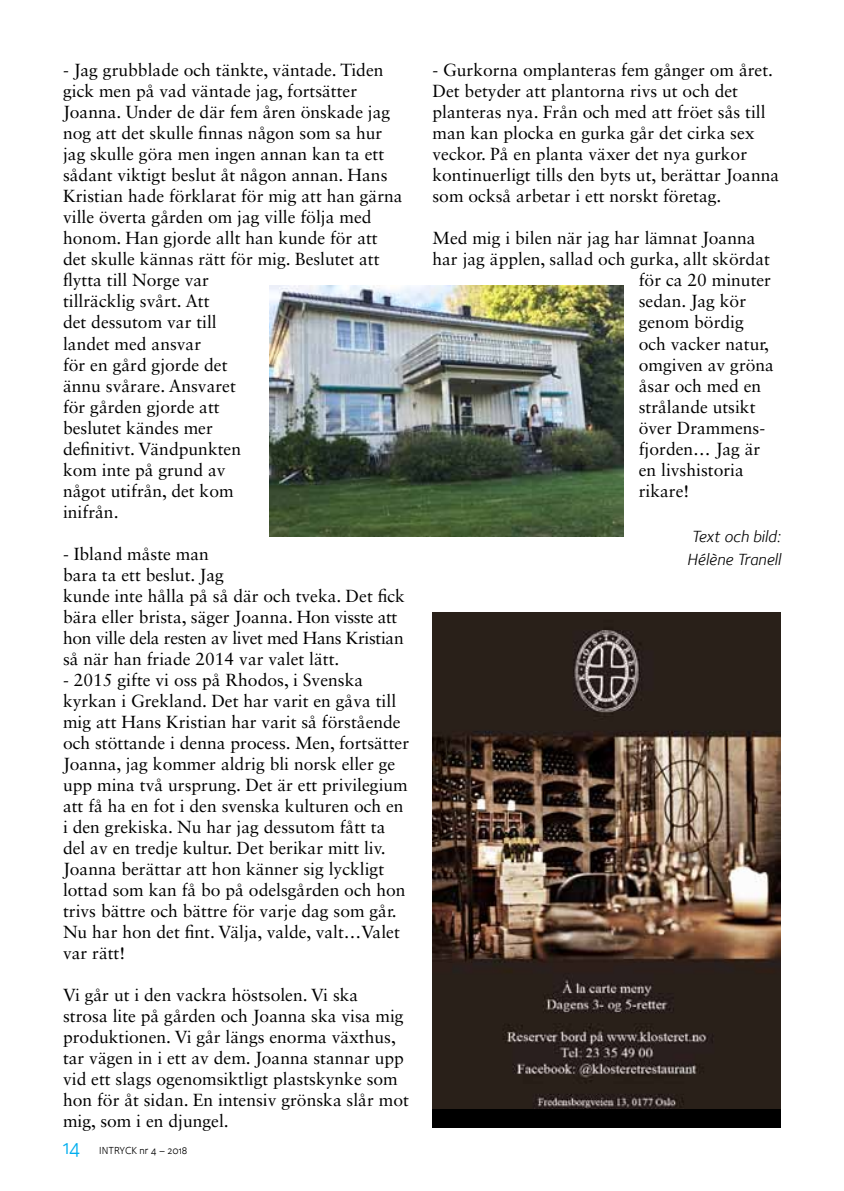
<style>
.page{position:relative;width:844px;height:1191px;background:#fff}
.page>*{position:absolute;margin:0;border:0;box-sizing:border-box;transform-origin:0 0}
.t1{font:17.5px/21px "Sabon LT Std";color:#000}
.t2{font:italic 16.62px/22.8px "Foundry Sterling";color:#000}
.t3{font:10.5px "Foundry Sterling Book Old Style";color:#000}
.s1{font-size:21px;color:#00aeef}
</style>
<div class="page">
<img style="left:270px;top:285px;width:353px;height:252px">
<div style="left:432px;top:612px;width:348px;height:516px;background:#000"></div>
<img style="left:432px;top:612px;width:348px;height:496px">
<p class="t1" style="left:63px;top:60px;width:341px">- Jag grubblade och tänkte, väntade. Tiden gick men på vad väntade jag, fortsätter<br>Joanna. Under de där fem åren önskade jag nog att det skulle finnas någon som sa hur jag skulle göra men ingen annan kan ta ett sådant viktigt beslut åt någon annan. Hans<br>Kristian hade förklarat för mig att han gärna ville överta gården om jag ville följa med honom. Han gjorde allt han kunde för att det skulle kännas rätt för mig. Beslutet att flytta till Norge var<br>tillräcklig svårt. Att<br>det dessutom var till<br>landet med ansvar<br>för en gård gjorde det<br>ännu svårare. Ansvaret<br>för gården gjorde att<br>beslutet kändes mer<br>definitivt. Vändpunkten<br>kom inte på grund av<br>något utifrån, det kom<br>inifrån.</p>
<p class="t1" style="left:63px;top:543px;width:343px">- Ibland måste man<br>bara ta ett beslut. Jag<br>kunde inte hålla på så där och tveka. Det fick bära eller brista, säger Joanna. Hon visste att hon ville dela resten av livet med Hans Kristian så när han friade 2014 var valet lätt.</p>
<p class="t1" style="left:63px;top:669px;width:347px">- 2015 gifte vi oss på Rhodos, i Svenska kyrkan i Grekland. Det har varit en gåva till mig att Hans Kristian har varit så förstående och stöttande i denna process. Men, fortsätter Joanna, jag kommer aldrig bli norsk eller ge upp mina två ursprung. Det är ett privilegium att få ha en fot i den svenska kulturen och en i den grekiska. Nu har jag dessutom fått ta del av en tredje kultur. Det berikar mitt liv.<br>Joanna berättar att hon känner sig lyckligt lottad som kan få bo på odelsgården och hon trivs bättre och bättre för varje dag som går.<br>Nu har hon det fint. Välja, valde, valt…Valet var rätt!</p>
<p class="t1" style="left:63px;top:984px;width:347px">Vi går ut i den vackra höstsolen. Vi ska<br>strosa lite på gården och Joanna ska visa mig produktionen. Vi går längs enorma växthus, tar vägen in i ett av dem. Joanna stannar upp vid ett slags ogenomsiktligt plastskynke som hon för åt sidan. En intensiv grönska slår mot mig, som i en djungel.</p>
<p class="t3" style="left:63px;top:1144px;width:126px"><span class="s1">14</span> INTRYCK nr 4 – 2018</p>
<p class="t1" style="left:432px;top:60px;width:348px">- Gurkorna omplanteras fem gånger om året.<br>Det betyder att plantorna rivs ut och det planteras nya. Från och med att fröet sås till man kan plocka en gurka går det cirka sex veckor. På en planta växer det nya gurkor kontinuerligt tills den byts ut, berättar Joanna som också arbetar i ett norskt företag.</p>
<p class="t1" style="left:432px;top:228px;width:324px">Med mig i bilen när jag har lämnat Joanna</p>
<p class="t1" style="left:432px;top:249px;width:339px">har jag äpplen, sallad och gurka, allt skördat</p>
<p class="t1" style="left:638px;top:270px;width:134px">för ca 20 minuter</p>
<p class="t1" style="left:638px;top:291px;width:109px">sedan. Jag kör</p>
<p class="t1" style="left:638px;top:312px;width:107px">genom bördig</p>
<p class="t1" style="left:638px;top:333px;width:132px">och vacker natur,</p>
<p class="t1" style="left:638px;top:354px;width:137px">omgiven av gröna</p>
<p class="t1" style="left:638px;top:375px;width:124px">åsar och med en</p>
<p class="t1" style="left:638px;top:396px;width:118px">strålande utsikt</p>
<p class="t1" style="left:638px;top:417px;width:128px">över Drammens-</p>
<p class="t1" style="left:638px;top:438px;width:123px">fjorden… Jag är</p>
<p class="t1" style="left:638px;top:459px;width:107px">en livshistoria</p>
<p class="t1" style="left:638px;top:480px;width:52px">rikare!</p>
<p class="t2" style="left:686px;top:525px;width:95px">Text och bild:<br>Hélène Tranell</p>
</div>
